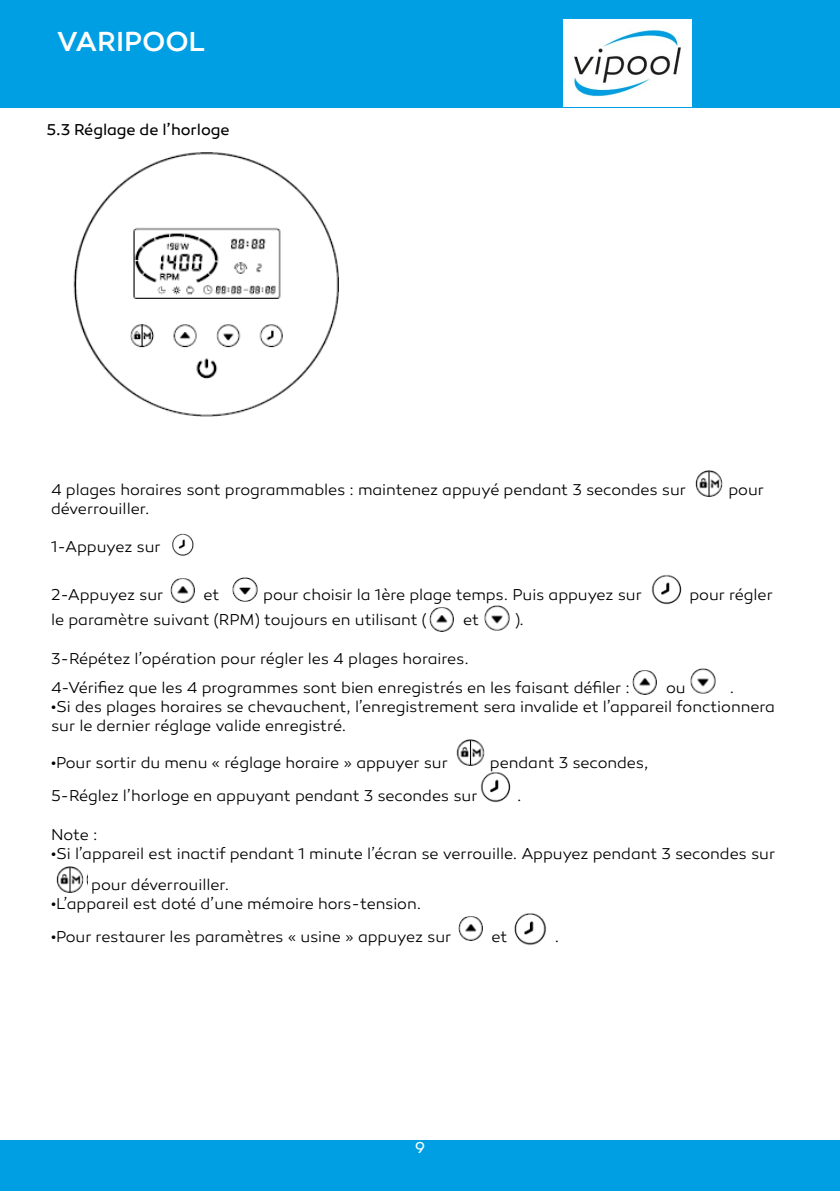
<style>
.page{position:relative;width:840px;height:1191px;background:#fff}
.page>*{position:absolute;margin:0;border:0;box-sizing:border-box;transform-origin:0 0}
.t1{font:500 28px "Canaro";color:#fff}
.t2{font:300 16px/29.2px "Canaro";letter-spacing:-.005em;color:#000}
.t3{font:16px "Canaro";letter-spacing:-.005em;color:#000}
.t4{font:16px "Canaro";color:#fff}
</style>
<div class="page">
<div style="left:0;top:0;width:839px;height:108px;background:#009fe3"></div>
<div style="left:0;top:1140px;width:839px;height:51px;background:#009fe3"></div>
<img style="left:563px;top:20px;width:128px;height:86px">
<img style="left:73px;top:152px;width:266px;height:265px">
<img style="left:695px;top:470px;width:28px;height:27px">
<img style="left:170px;top:578px;width:25px;height:25px">
<img style="left:232px;top:577px;width:26px;height:25px">
<img style="left:651px;top:575px;width:31px;height:30px">
<img style="left:429px;top:607px;width:25px;height:25px">
<img style="left:484px;top:605px;width:26px;height:26px">
<img style="left:632px;top:670px;width:25px;height:25px">
<img style="left:690px;top:668px;width:26px;height:26px">
<img style="left:456px;top:739px;width:29px;height:27px">
<img style="left:480px;top:772px;width:31px;height:31px">
<img style="left:56px;top:866px;width:31px;height:27px">
<img style="left:458px;top:916px;width:25px;height:25px">
<img style="left:514px;top:913px;width:33px;height:32px">
<img style="left:172px;top:533px;width:22px;height:23px">
<h1 class="t1" style="left:57px;top:24px;width:150px">VARIPOOL</h1>
<p class="t3" style="left:46px;top:120px;width:184px">5.3 Réglage de l’horloge</p>
<p class="t2" style="left:51px;top:475px;width:636px">4 plages horaires sont programmables : maintenez appuyé pendant 3 secondes sur</p>
<p class="t2" style="left:728px;top:475px;width:37px">pour</p>
<p class="t2" style="left:51px;top:494px;width:100px">déverrouiller.</p>
<p class="t2" style="left:51px;top:532px;width:111px">1-Appuyez sur</p>
<p class="t2" style="left:51px;top:580px;width:114px">2-Appuyez sur</p>
<p class="t2" style="left:203px;top:580px;width:17px">et</p>
<p class="t2" style="left:263px;top:580px;width:380px">pour choisir la 1ère plage temps. Puis appuyez sur</p>
<p class="t2" style="left:689px;top:580px;width:85px">pour régler</p>
<p class="t2" style="left:51px;top:605px;width:377px">le paramètre suivant (RPM) toujours en utilisant (</p>
<p class="t2" style="left:463px;top:605px;width:17px">et</p>
<p class="t2" style="left:515px;top:605px;width:10px">).</p>
<p class="t2" style="left:51px;top:644px;width:580px">3-Répétez l’opération pour régler les 4 plages horaires.<br>4-Vérifiez que les 4 programmes sont bien enregistrés en les faisant défiler :</p>
<p class="t2" style="left:665px;top:673px;width:21px">ou</p>
<p class="t2" style="left:729px;top:673px;width:6px">.</p>
<p class="t2" style="left:51px;top:697px;width:725px;line-height:19.2px">•Si des plages horaires se chevauchent, l’enregistrement sera invalide et l’appareil fonctionnera sur le dernier réglage valide enregistré.</p>
<p class="t2" style="left:51px;top:748px;width:398px">•Pour sortir du menu « réglage horaire » appuyer sur</p>
<p class="t2" style="left:489px;top:748px;width:160px">pendant 3 secondes,</p>
<p class="t2" style="left:51px;top:781px;width:428px">5-Réglez l’horloge en appuyant pendant 3 secondes sur</p>
<p class="t2" style="left:517px;top:781px;width:6px">.</p>
<p class="t2" style="left:51px;top:819px;width:48px">Note :</p>
<p class="t2" style="left:91px;top:838px;width:685px;line-height:31.2px;text-indent:-40px">•Si l’appareil est inactif pendant 1 minute l’écran se verrouille. Appuyez pendant 3 secondes sur pour déverrouiller.</p>
<p class="t2" style="left:51px;top:889px;width:371px">•L’appareil est doté d’une mémoire hors-tension.</p>
<p class="t2" style="left:51px;top:922px;width:401px">•Pour restaurer les paramètres « usine » appuyez sur</p>
<p class="t2" style="left:491px;top:922px;width:17px">et</p>
<p class="t2" style="left:554px;top:922px;width:6px">.</p>
<p class="t4" style="left:415px;top:1137px;width:11px">9</p>
</div>
